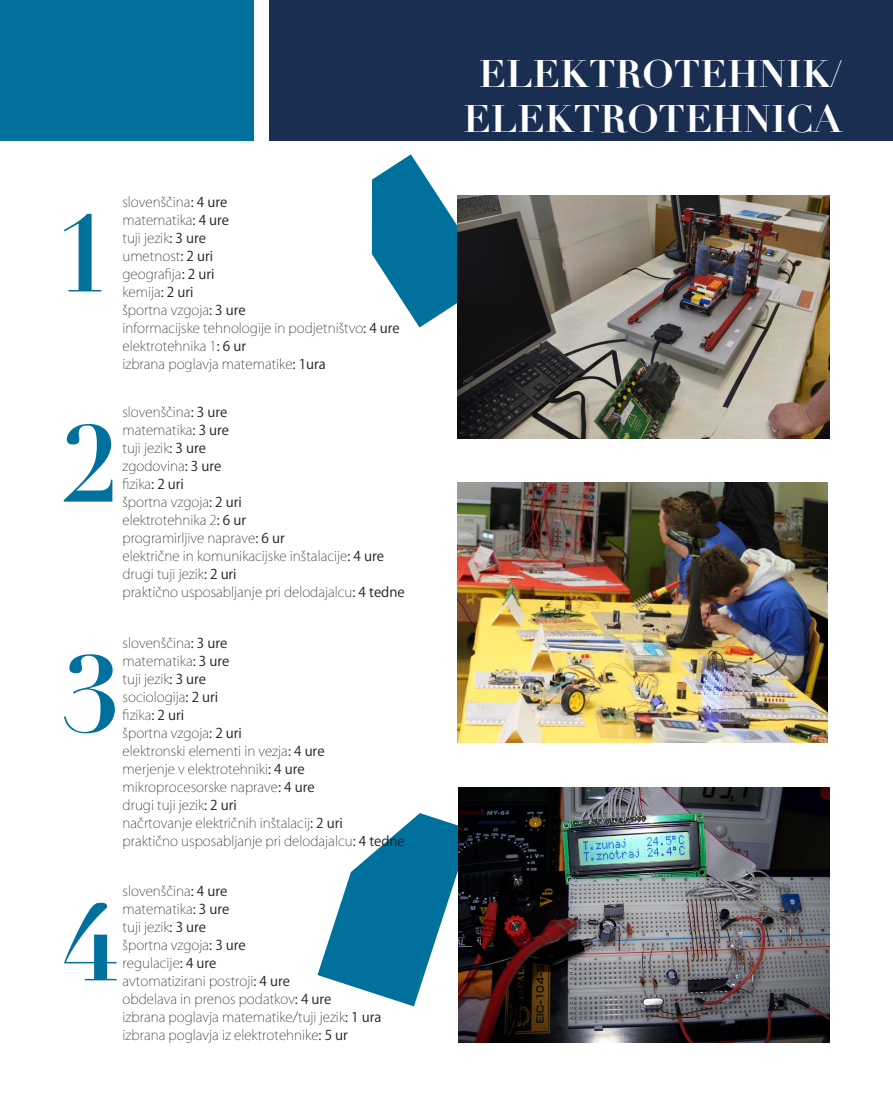
<style>
.page{position:relative;width:893px;height:1106px;background:#fff}
.page>*{position:absolute;margin:0;border:0;box-sizing:border-box;transform-origin:0 0}
.BESEDILO{font:700 106.65px "Didot";color:#00719c}
.PROGRAM{font:700 37.5px "Didot";color:#fff}
.predmetnik{font:200 13.5px "Koz Go Pr 6 N";color:#231f20}
.s1{font-weight:400}
</style>
<div class="page">
<svg style="left:317px;top:813px;width:141px;height:193px"></svg>
<svg style="left:372px;top:154px;width:121px;height:173px"></svg>
<div style="left:269px;top:0;width:624px;height:140px;background:#1a2e52"></div>
<div style="left:0;top:0;width:253px;height:140px;background:#00719c"></div>
<img style="left:457px;top:196px;width:372px;height:242px">
<img style="left:457px;top:482px;width:371px;height:260px">
<img style="left:458px;top:787px;width:371px;height:255px">
<p class="BESEDILO" style="left:53px;top:187px;width:61px">1</p>
<p class="predmetnik" style="left:122px;top:194px;width:106px">slovenščina<span class="s1">: 4 ure</span></p>
<p class="predmetnik" style="left:122px;top:212px;width:108px">matematika<span class="s1">: 4 ure</span></p>
<p class="predmetnik" style="left:122px;top:230px;width:85px">tuji jezik<span class="s1">: 3 ure</span></p>
<p class="predmetnik" style="left:122px;top:248px;width:92px">umetnost<span class="s1">: 2 uri</span></p>
<p class="predmetnik" style="left:122px;top:266px;width:93px">geografija<span class="s1">: 2 uri</span></p>
<p class="predmetnik" style="left:122px;top:284px;width:73px">kemija<span class="s1">: 2 uri</span></p>
<p class="predmetnik" style="left:122px;top:302px;width:125px">športna vzgoja<span class="s1">: 3 ure</span></p>
<p class="predmetnik" style="left:122px;top:320px;width:279px">informacijske tehnologije in podjetništvo<span class="s1">: 4 ure</span></p>
<p class="predmetnik" style="left:122px;top:338px;width:125px">elektrotehnika 1<span class="s1">: 6 ur</span></p>
<p class="predmetnik" style="left:122px;top:356px;width:205px">izbrana poglavja matematike<span class="s1">: 1ura</span></p>
<p class="BESEDILO" style="left:61px;top:397px;width:61px">2</p>
<p class="predmetnik" style="left:122px;top:404px;width:106px">slovenščina<span class="s1">: 3 ure</span></p>
<p class="predmetnik" style="left:122px;top:422px;width:108px">matematika<span class="s1">: 3 ure</span></p>
<p class="predmetnik" style="left:122px;top:440px;width:85px">tuji jezik<span class="s1">: 3 ure</span></p>
<p class="predmetnik" style="left:122px;top:458px;width:100px">zgodovina<span class="s1">: 3 ure</span></p>
<p class="predmetnik" style="left:122px;top:476px;width:63px">fizika<span class="s1">: 2 uri</span></p>
<p class="predmetnik" style="left:122px;top:494px;width:121px">športna vzgoja<span class="s1">: 2 uri</span></p>
<p class="predmetnik" style="left:122px;top:512px;width:125px">elektrotehnika 2<span class="s1">: 6 ur</span></p>
<p class="predmetnik" style="left:122px;top:530px;width:164px">programirljive naprave<span class="s1">: 6 ur</span></p>
<p class="predmetnik" style="left:122px;top:548px;width:263px">električne in komunikacijske inštalacije<span class="s1">: 4 ure</span></p>
<p class="predmetnik" style="left:122px;top:566px;width:116px">drugi tuji jezik<span class="s1">: 2 uri</span></p>
<p class="predmetnik" style="left:122px;top:584px;width:284px">praktično usposabljanje pri delodajalcu<span class="s1">: 4 tedne</span></p>
<p class="predmetnik" style="left:123px;top:635px;width:106px">slovenščina<span class="s1">: 3 ure</span></p>
<p class="predmetnik" style="left:123px;top:653px;width:108px">matematika<span class="s1">: 3 ure</span></p>
<p class="predmetnik" style="left:123px;top:671px;width:85px">tuji jezik<span class="s1">: 3 ure</span></p>
<p class="predmetnik" style="left:123px;top:689px;width:97px">sociologija<span class="s1">: 2 uri</span></p>
<p class="predmetnik" style="left:123px;top:707px;width:63px">fizika<span class="s1">: 2 uri</span></p>
<p class="predmetnik" style="left:123px;top:725px;width:121px">športna vzgoja<span class="s1">: 2 uri</span></p>
<p class="predmetnik" style="left:123px;top:743px;width:203px">elektronski elementi in vezja<span class="s1">: 4 ure</span></p>
<p class="predmetnik" style="left:123px;top:761px;width:184px">merjenje v elektrotehniki<span class="s1">: 4 ure</span></p>
<p class="predmetnik" style="left:123px;top:779px;width:194px">mikroprocesorske naprave<span class="s1">: 4 ure</span></p>
<p class="predmetnik" style="left:123px;top:797px;width:116px">drugi tuji jezik<span class="s1">: 2 uri</span></p>
<p class="predmetnik" style="left:123px;top:815px;width:222px">načrtovanje električnih inštalacij<span class="s1">: 2 uri</span></p>
<p class="predmetnik" style="left:123px;top:833px;width:284px">praktično usposabljanje pri delodajalcu<span class="s1">: 4 tedne</span></p>
<p class="BESEDILO" style="left:62px;top:627px;width:61px">3</p>
<p class="predmetnik" style="left:123px;top:883px;width:106px">slovenščina<span class="s1">: 4 ure</span></p>
<p class="predmetnik" style="left:123px;top:901px;width:108px">matematika<span class="s1">: 3 ure</span></p>
<p class="predmetnik" style="left:123px;top:919px;width:85px">tuji jezik<span class="s1">: 3 ure</span></p>
<p class="predmetnik" style="left:123px;top:937px;width:125px">športna vzgoja<span class="s1">: 3 ure</span></p>
<p class="predmetnik" style="left:123px;top:955px;width:95px">regulacije<span class="s1">: 4 ure</span></p>
<p class="predmetnik" style="left:123px;top:973px;width:169px">avtomatizirani postroji<span class="s1">: 4 ure</span></p>
<p class="predmetnik" style="left:123px;top:991px;width:210px">obdelava in prenos podatkov<span class="s1">: 4 ure</span></p>
<p class="predmetnik" style="left:123px;top:1009px;width:260px">izbrana poglavja matematike/tuji jezik<span class="s1">: 1 ura</span></p>
<p class="predmetnik" style="left:123px;top:1027px;width:227px">izbrana poglavja iz elektrotehnike<span class="s1">: 5 ur</span></p>
<p class="BESEDILO" style="left:61px;top:875px;width:61px">4</p>
<p class="PROGRAM" style="left:479px;top:51px;width:365px">ELEKTROTEHNIK/</p>
<p class="PROGRAM" style="left:463px;top:96px;width:380px">ELEKTROTEHNICA</p>
</div>
